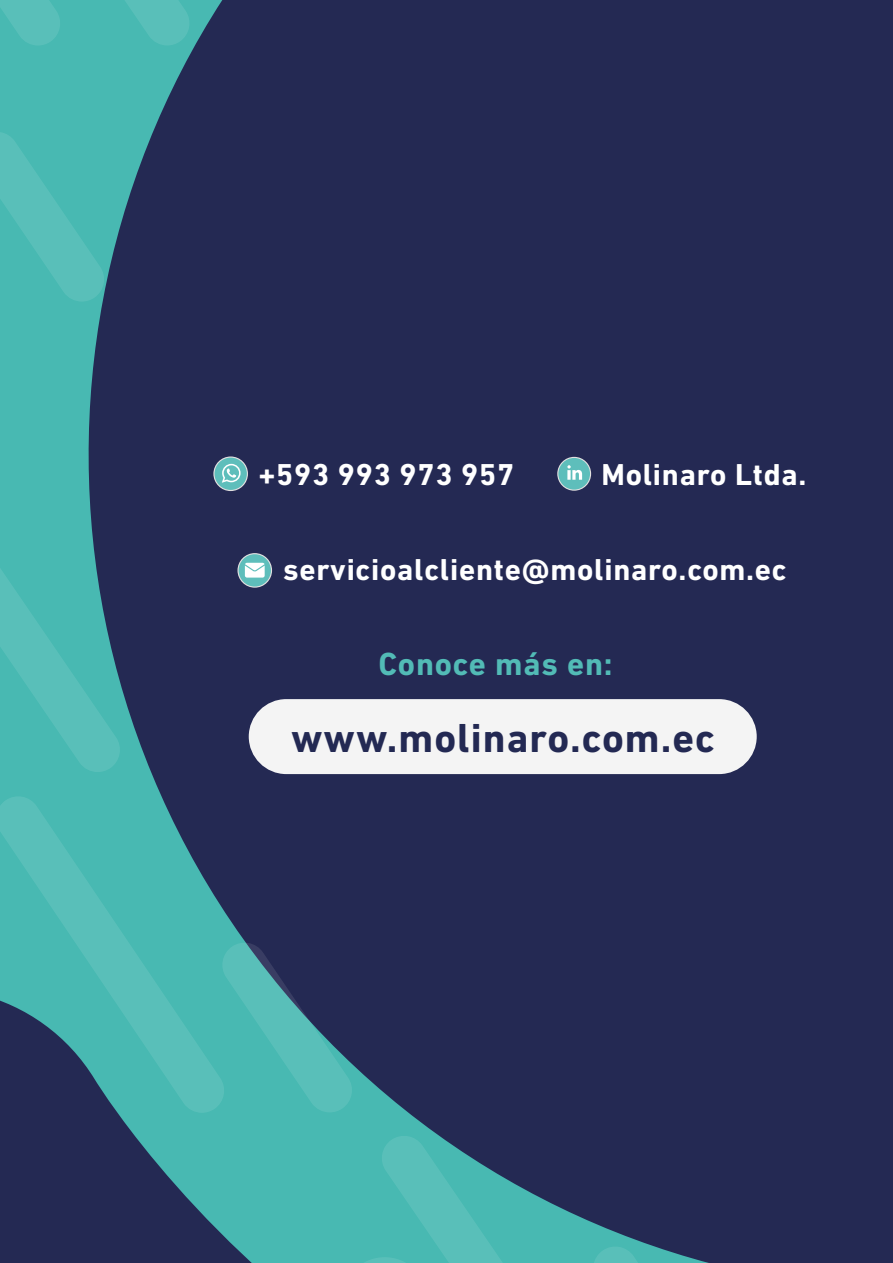
<style>
.page{position:relative;width:893px;height:1263px;background:#fff}
.page>*{position:absolute;margin:0;border:0;box-sizing:border-box;transform-origin:0 0}
.t1{font:700 41.25px "DIN Next LT Pro";letter-spacing:.025em;color:#232953}
.t2{font:700 32.55px "DIN Next LT Pro";letter-spacing:.025em;color:#52bbb6}
.t3{font:700 30.75px "DIN Next LT Pro";letter-spacing:.025em;color:#fff}
</style>
<div class="page">
<div style="left:0;top:0;width:893px;height:961px;background:#242953"></div>
<svg style="left:0;top:961px;width:893px;height:302px;background:#2a4162"></svg>
<svg style="left:0;top:0;width:197px;height:446px;background:#367283"></svg>
<svg style="left:0;top:455px;width:123px;height:317px;background:#46a7a6"></svg>
<svg style="left:0;top:793px;width:227px;height:320px;background:#45a1a3"></svg>
<svg style="left:219px;top:940px;width:133px;height:172px;background:#438e97"></svg>
<svg style="left:342px;top:1136px;width:416px;height:127px;background:#397485"></svg>
<svg style="left:0;top:0;width:192px;height:46px;background:#4fbbb5"></svg>
<svg style="left:0;top:129px;width:107px;height:173px;background:#4ebab4"></svg>
<svg style="left:557px;top:457px;width:34px;height:34px"></svg>
<div style="left:558px;top:458px;width:32px;height:32px;background:#5ebebb;border-radius:50%"></div>
<svg style="left:567px;top:465px;width:15px;height:15px"></svg>
<svg style="left:213px;top:456px;width:35px;height:35px"></svg>
<div style="left:215px;top:458px;width:32px;height:32px;background:#5ebebb;border-radius:50%"></div>
<svg style="left:222px;top:464px;width:19px;height:19px"></svg>
<svg style="left:237px;top:553px;width:35px;height:35px"></svg>
<div style="left:239px;top:554px;width:32px;height:32px;background:#5ebebb;border-radius:50%"></div>
<svg style="left:245px;top:563px;width:20px;height:15px"></svg>
<div style="left:249px;top:699px;width:508px;height:75px;background:#f4f4f4;border-radius:37px"></div>
<p class="t3" style="left:258px;top:457px;width:257px">+593 993 973 957</p>
<p class="t3" style="left:601px;top:456px;width:206px">Molinaro Ltda.</p>
<p class="t3" style="left:283px;top:551px;width:505px">servicioalcliente@molinaro.com.ec</p>
<p class="t2" style="left:378px;top:645px;width:236px">Conoce más en:</p>
<h1 class="t1" style="left:291px;top:714px;width:426px">www.molinaro.com.ec</h1>
</div>
